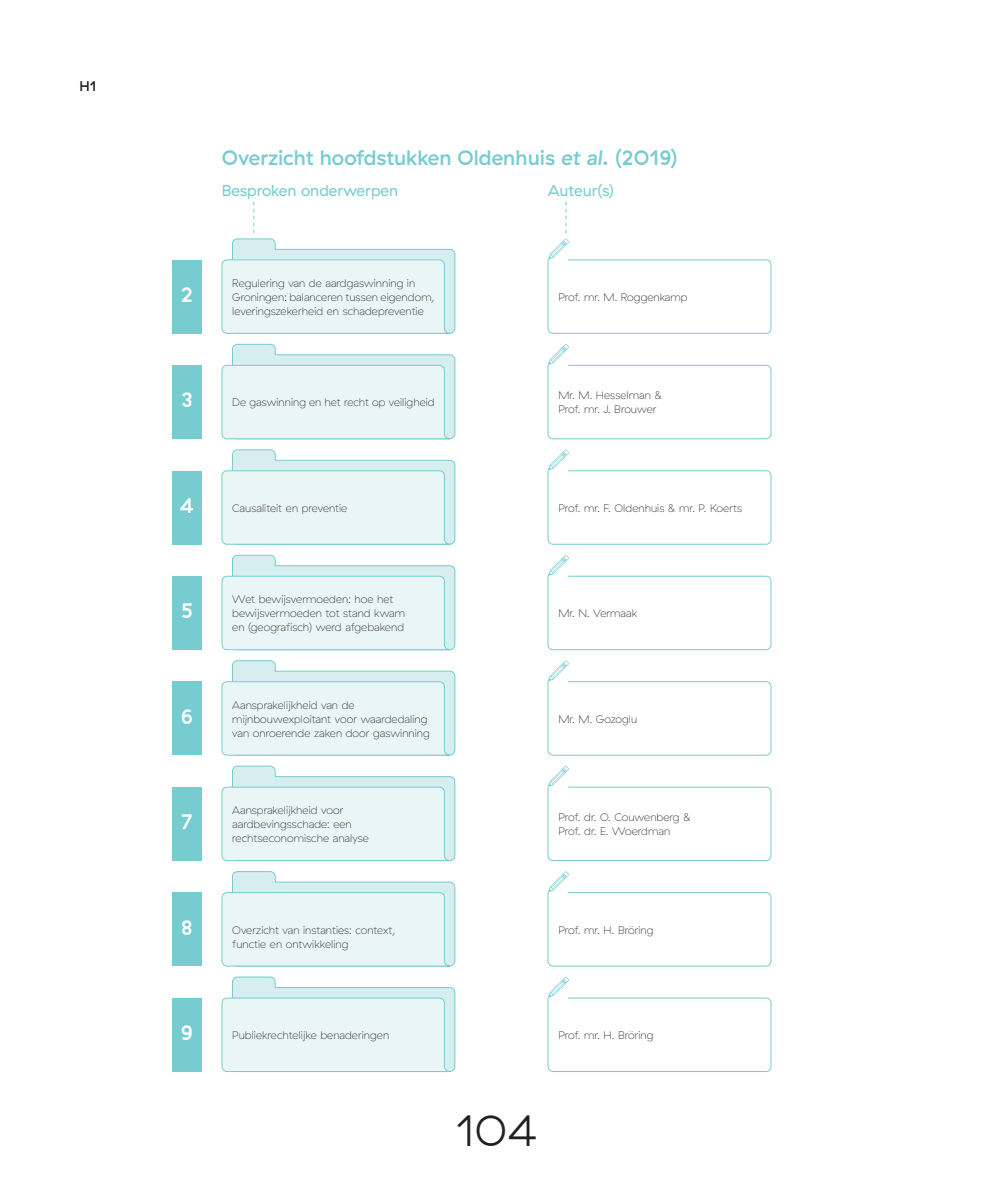
<style>
.page{position:relative;width:993px;height:1191px;background:#fff}
.page>*{position:absolute;margin:0;border:0;box-sizing:border-box;transform-origin:0 0}
.t1{font:300 43.75px "GT Haptik";color:#231f20}
.Tussenkop{font:500 21px "GT Haptik";color:#77ccd0}
.Tussenkop-2{font:500 21px "GT Haptik";color:#fff}
.Broodtekst{font:15.75px "GT Haptik";color:#77ccd0}
.t2{font:500 14px "GT Haptik";color:#231f20}
.bijschrift___legenda{font:100 10.85px/14px "GT Haptik";letter-spacing:.005em;color:#231f20}
.s1{font-style:italic}
</style>
<div class="page">
<svg style="left:221px;top:660px;width:234px;height:95px"></svg>
<svg style="left:221px;top:344px;width:234px;height:95px"></svg>
<svg style="left:221px;top:765px;width:234px;height:96px"></svg>
<svg style="left:221px;top:449px;width:234px;height:95px"></svg>
<svg style="left:221px;top:871px;width:234px;height:95px"></svg>
<svg style="left:221px;top:555px;width:234px;height:95px"></svg>
<svg style="left:221px;top:976px;width:234px;height:96px"></svg>
<svg style="left:547px;top:660px;width:224px;height:95px"></svg>
<svg style="left:547px;top:344px;width:224px;height:95px"></svg>
<svg style="left:547px;top:766px;width:224px;height:95px"></svg>
<svg style="left:547px;top:449px;width:224px;height:95px"></svg>
<svg style="left:547px;top:871px;width:224px;height:95px"></svg>
<svg style="left:547px;top:555px;width:224px;height:95px"></svg>
<svg style="left:547px;top:976px;width:224px;height:96px"></svg>
<svg style="left:221px;top:202px;width:234px;height:132px"></svg>
<svg style="left:547px;top:202px;width:224px;height:132px"></svg>
<div style="left:172px;top:260px;width:30px;height:73px;background:#77ccd0"></div>
<div style="left:172px;top:681px;width:30px;height:74px;background:#77ccd0"></div>
<div style="left:172px;top:470px;width:30px;height:74px;background:#77ccd0"></div>
<div style="left:172px;top:892px;width:30px;height:74px;background:#77ccd0"></div>
<div style="left:172px;top:365px;width:30px;height:74px;background:#77ccd0"></div>
<div style="left:172px;top:787px;width:30px;height:74px;background:#77ccd0"></div>
<div style="left:172px;top:576px;width:30px;height:74px;background:#77ccd0"></div>
<div style="left:172px;top:998px;width:30px;height:73px;background:#77ccd0"></div>
<p class="t2" style="left:79px;top:78px;width:19px">H1</p>
<p class="Tussenkop" style="left:222px;top:145px;width:457px">Overzicht hoofdstukken Oldenhuis <span class="s1">et al</span>. (2019)</p>
<p class="Broodtekst" style="left:222px;top:182px;width:178px">Besproken onderwerpen</p>
<p class="Broodtekst" style="left:547px;top:182px;width:68px">Auteur(s)</p>
<p class="Tussenkop-2" style="left:181px;top:282px;width:13px">2</p>
<p class="Tussenkop-2" style="left:181px;top:387px;width:13px">3</p>
<p class="bijschrift___legenda" style="left:232px;top:276px;width:204px">Regulering van de aardgaswinning in<br>Groningen: balanceren tussen eigendom, leveringszekerheid en schadepreventie</p>
<p class="bijschrift___legenda" style="left:232px;top:396px;width:204px">De gaswinning en het recht op veiligheid</p>
<p class="bijschrift___legenda" style="left:558px;top:290px;width:131px">Prof. mr. M. Roggenkamp</p>
<p class="bijschrift___legenda" style="left:558px;top:389px;width:105px">Mr. M. Hesselman &amp;<br>Prof. mr. J. Brouwer</p>
<p class="Tussenkop-2" style="left:180px;top:493px;width:16px">4</p>
<p class="Tussenkop-2" style="left:181px;top:598px;width:13px">5</p>
<p class="Tussenkop-2" style="left:181px;top:704px;width:14px">6</p>
<p class="Tussenkop-2" style="left:181px;top:809px;width:13px">7</p>
<p class="Tussenkop-2" style="left:181px;top:915px;width:13px">8</p>
<p class="Tussenkop-2" style="left:181px;top:1020px;width:14px">9</p>
<p class="bijschrift___legenda" style="left:232px;top:501px;width:116px">Causaliteit en preventie</p>
<p class="bijschrift___legenda" style="left:558px;top:501px;width:185px">Prof. mr. F. Oldenhuis &amp; mr. P. Koerts</p>
<p class="bijschrift___legenda" style="left:232px;top:593px;width:174px">Wet bewijsvermoeden: hoe het bewijsvermoeden tot stand kwam en (geografisch) werd afgebakend</p>
<p class="bijschrift___legenda" style="left:232px;top:698px;width:199px">Aansprakelijkheid van de mijnbouwexploitant voor waardedaling van onroerende zaken door gaswinning</p>
<p class="bijschrift___legenda" style="left:232px;top:804px;width:138px">Aansprakelijkheid voor aardbevingsschade: een rechtseconomische analyse</p>
<p class="bijschrift___legenda" style="left:558px;top:607px;width:80px">Mr. N. Vermaak</p>
<p class="bijschrift___legenda" style="left:558px;top:712px;width:80px">Mr. M. Gozoglu</p>
<p class="bijschrift___legenda" style="left:558px;top:811px;width:134px">Prof. dr. O. Couwenberg &amp;<br>Prof. dr. E. Woerdman</p>
<p class="bijschrift___legenda" style="left:232px;top:923px;width:165px">Overzicht van instanties: context, functie en ontwikkeling</p>
<p class="bijschrift___legenda" style="left:232px;top:1028px;width:158px">Publiekrechtelijke benaderingen</p>
<p class="bijschrift___legenda" style="left:558px;top:923px;width:96px">Prof. mr. H. Bröring</p>
<p class="bijschrift___legenda" style="left:558px;top:1028px;width:96px">Prof. mr. H. Bröring</p>
<h1 class="t1" style="left:456px;top:1105px;width:82px">104</h1>
</div>
